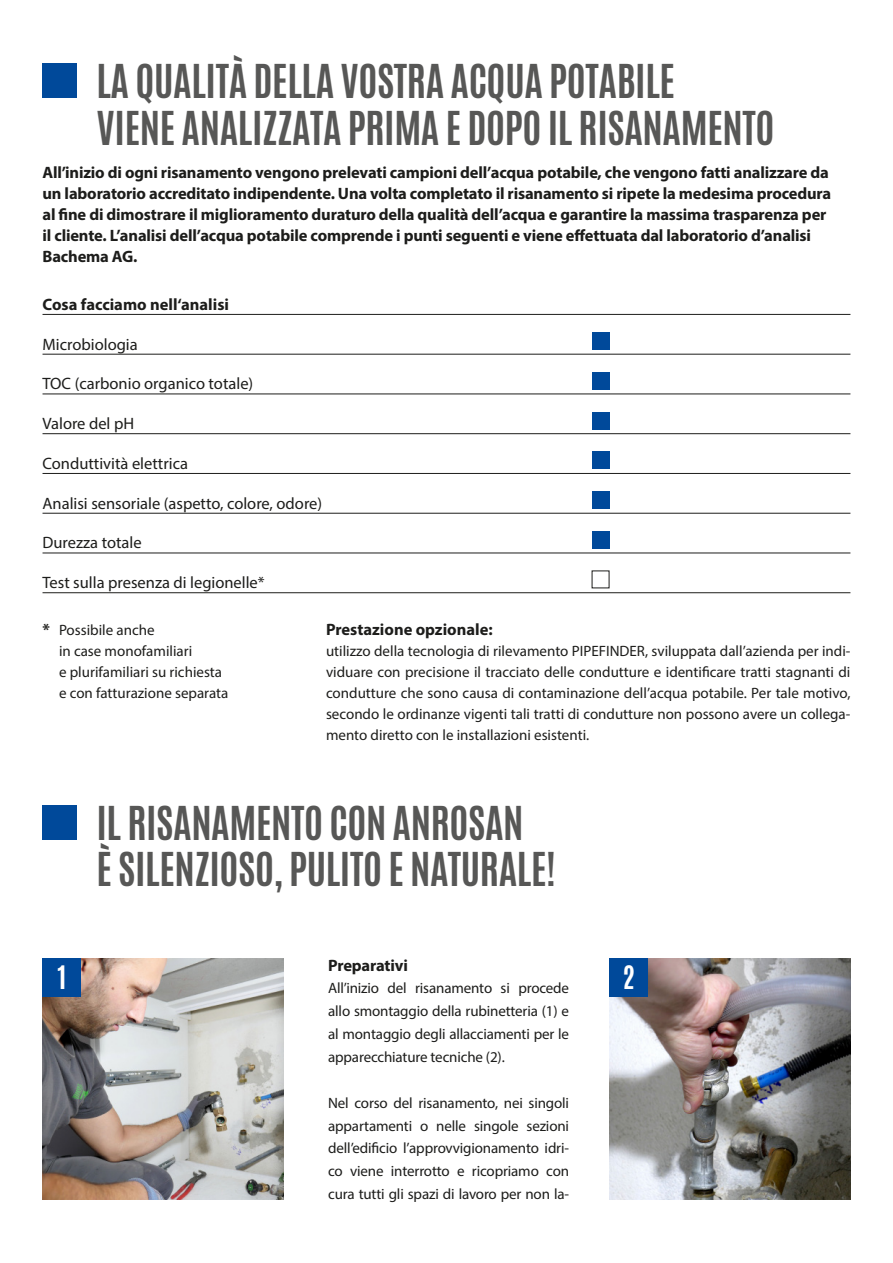
<style>
.page{position:relative;width:893px;height:1263px;background:#fff}
.page>*{position:absolute;margin:0;border:0;box-sizing:border-box;transform-origin:0 0}
.Titel_Antonio_versal{font:700 39px/46.8px "Antonio";letter-spacing:-.01em;color:#575756}
.ZAHL_IN_ZAHLENKUGEL{font:700 27px "Antonio";color:#fff}
.FLIESS_TITEL_MYRIAD{font:700 16.5px/21px "Myriad Pro";letter-spacing:-.01em;color:#1d1d1b}
.tabelle{font:16.5px "Myriad Pro";color:#1d1d1b}
.tabelle-2{font:700 16.5px "Myriad Pro";color:#1d1d1b}
.FLIESS_MYRIAD_10P{font:15px/22.8px "Myriad Pro";letter-spacing:-.01em;color:#1d1d1b;text-align:justify}
.FLIESS_TITEL_MYRIAD-2{font:15px/21px "Myriad Pro";color:#1d1d1b}
.s1{font-weight:700;font-size:16.5px}
</style>
<div class="page">
<img style="left:609px;top:958px;width:241px;height:241px">
<img style="left:43px;top:958px;width:240px;height:241px">
<div style="left:43px;top:806px;width:34px;height:34px;background:#00499a"></div>
<div style="left:43px;top:64px;width:34px;height:34px;background:#00499a"></div>
<div style="left:43px;top:958px;width:38px;height:39px;background:#00499a"></div>
<div style="left:609px;top:958px;width:39px;height:39px;background:#00499a"></div>
<hr style="left:43px;top:314px;width:807px;height:1px;background:#1d1d1b">
<hr style="left:43px;top:354px;width:807px;height:1px;background:#1d1d1b">
<hr style="left:43px;top:394px;width:807px;height:1px;background:#1d1d1b">
<hr style="left:43px;top:433px;width:807px;height:1px;background:#1d1d1b">
<hr style="left:43px;top:473px;width:807px;height:1px;background:#1d1d1b">
<hr style="left:43px;top:513px;width:807px;height:1px;background:#1d1d1b">
<hr style="left:43px;top:553px;width:807px;height:1px;background:#1d1d1b">
<hr style="left:43px;top:592px;width:807px;height:1px;background:#1d1d1b">
<div style="left:592px;top:332px;width:17px;height:18px;background:#00499a"></div>
<div style="left:592px;top:372px;width:17px;height:17px;background:#00499a"></div>
<div style="left:592px;top:412px;width:17px;height:17px;background:#00499a"></div>
<div style="left:592px;top:452px;width:17px;height:17px;background:#00499a"></div>
<div style="left:592px;top:492px;width:17px;height:17px;background:#00499a"></div>
<div style="left:592px;top:531px;width:17px;height:17px;background:#00499a"></div>
<p class="Titel_Antonio_versal" style="left:97px;top:58px;width:679px">LA QUALITÀ DELLA VOSTRA ACQUA POTABILE<br>VIENE ANALIZZATA PRIMA E DOPO IL RISANAMENTO</p>
<p class="FLIESS_TITEL_MYRIAD" style="left:43px;top:161px;width:790px">All’inizio di ogni risanamento vengono prelevati campioni dell’acqua potabile, che vengono fatti analizzare da un laboratorio accreditato indipendente. Una volta completato il risanamento si ripete la medesima procedura al fine di dimostrare il miglioramento duraturo della qualità dell’acqua e garantire la massima trasparenza per il cliente. L’analisi dell’acqua potabile comprende i punti seguenti e viene effettuata dal laboratorio d’analisi Bachema AG.</p>
<p class="tabelle-2" style="left:43px;top:293px;width:188px">Cosa facciamo nell‘analisi</p>
<p class="tabelle" style="left:43px;top:334px;width:97px">Microbiologia</p>
<p class="tabelle" style="left:43px;top:374px;width:212px">TOC (carbonio organico totale)</p>
<p class="tabelle" style="left:43px;top:413px;width:93px">Valore del pH</p>
<p class="tabelle" style="left:43px;top:453px;width:147px">Conduttività elettrica</p>
<p class="tabelle" style="left:43px;top:493px;width:281px">Analisi sensoriale (aspetto, colore, odore)</p>
<p class="tabelle" style="left:43px;top:533px;width:101px">Durezza totale</p>
<p class="tabelle" style="left:43px;top:572px;width:224px">Test sulla presenza di legionelle*</p>
<p class="FLIESS_TITEL_MYRIAD-2" style="left:59px;top:619px;width:171px;text-indent:-16px"><span class="s1">*</span> Possibile anche<br>in case monofamiliari<br>e plurifamiliari su richiesta e con fatturazione separata</p>
<p class="FLIESS_TITEL_MYRIAD" style="left:326px;top:618px;width:168px">Prestazione opzionale:</p>
<p class="FLIESS_MYRIAD_10P" style="left:326px;top:640px;width:526px;line-height:21px">utilizzo della tecnologia di rilevamento PIPEFINDER, sviluppata dall’azienda per indi&shy;viduare con precisione il tracciato delle condutture e identificare tratti stagnanti di condutture che sono causa di contaminazione dell’acqua potabile. Per tale motivo, secondo le ordinanze vigenti tali tratti di condutture non possono avere un collega&shy;mento diretto con le installazioni esistenti.</p>
<p class="Titel_Antonio_versal" style="left:97px;top:800px;width:461px">IL RISANAMENTO CON ANROSAN<br>È SILENZIOSO, PULITO E NATURALE!</p>
<p class="FLIESS_TITEL_MYRIAD" style="left:328px;top:954px;width:81px">Preparativi</p>
<p class="FLIESS_MYRIAD_10P" style="left:328px;top:977px;width:242px">All’inizio del risanamento si procede allo smontaggio della rubinetteria (1) e al montaggio degli allacciamenti per le apparecchiature tecniche (2).</p>
<p class="FLIESS_MYRIAD_10P" style="left:328px;top:1091px;width:242px">Nel corso del risanamento, nei singoli appartamenti o nelle singole sezioni dell’edificio l’approvvigionamento idri&shy;co viene interrotto e ricopriamo con cura tutti gli spazi di lavoro per non la-</p>
<p class="ZAHL_IN_ZAHLENKUGEL" style="left:57px;top:957px;width:10px">1</p>
<p class="ZAHL_IN_ZAHLENKUGEL" style="left:623px;top:957px;width:14px">2</p>
</div>
